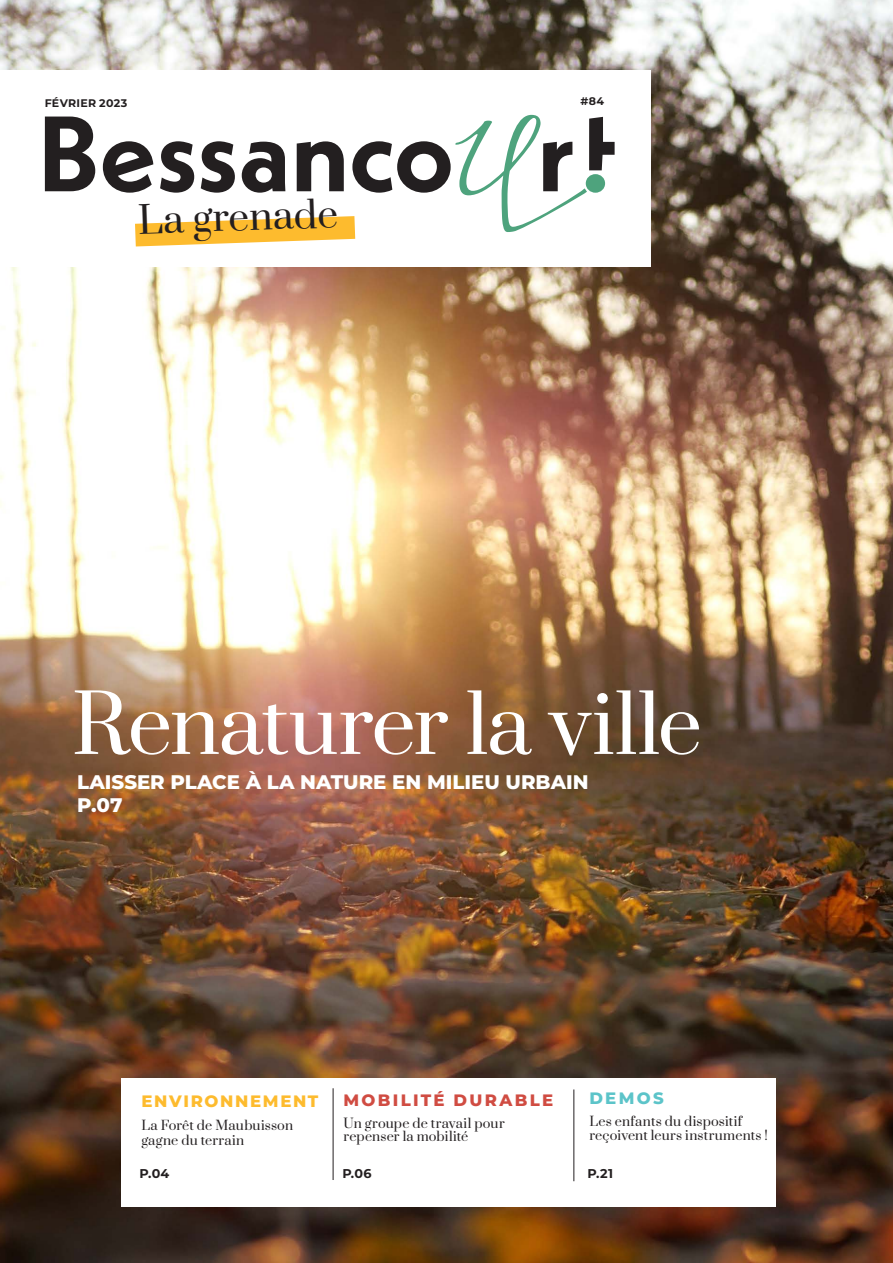
<style>
.page{position:relative;width:893px;height:1263px;background:#fff}
.page>*{position:absolute;margin:0;border:0;box-sizing:border-box;transform-origin:0 0}
.t1{font:79.35px "Prata";letter-spacing:-.025em;color:#fff}
.t2{font:36.9px "Prata";color:#231f20}
.t3{font:800 19.65px "Montserrat";color:#fff}
.t4{font:800 16.5px "Montserrat";letter-spacing:.14em;color:#d04c42}
.t5{font:800 16.5px "Montserrat";letter-spacing:.1em;color:#fdbb2e}
.t6{font:800 16.5px "Montserrat";letter-spacing:.14em;color:#5cc4c9}
.t7{font:12.75px/13.5px "Prata";letter-spacing:.01em;color:#231f20}
.t8{font:700 12.75px "Montserrat";color:#231f20}
.t9{font:700 11.1px "Montserrat";letter-spacing:.025em;color:#231f20}
</style>
<div class="page">
<img style="left:0;top:0;width:893px;height:1263px">
<div style="left:0;top:71px;width:650px;height:196px;background:#fff"></div>
<div style="left:122px;top:1077px;width:654px;height:129px;background:#fff"></div>
<hr style="left:333px;top:1088px;width:1px;height:92px;background:#231f20">
<hr style="left:574px;top:1089px;width:1px;height:92px;background:#231f20">
<svg style="left:45px;top:115px;width:570px;height:131px"></svg>
<p class="t9" style="left:45px;top:95px;width:84px">FÉVRIER 2023</p>
<p class="t9" style="left:581px;top:93px;width:25px">#84</p>
<p class="t2" style="left:137px;top:190px;width:202px;rotate:-2deg">La grenade</p>
<p class="t1" style="left:72px;top:659px;width:632px">Renaturer la ville</p>
<p class="t3" style="left:77px;top:767px;width:513px">LAISSER PLACE À LA NATURE EN MILIEU URBAIN</p>
<p class="t3" style="left:77px;top:791px;width:47px">P.07</p>
<p class="t5" style="left:141px;top:1089px;width:179px">ENVIRONNEMENT</p>
<p class="t7" style="left:141px;top:1117px;width:153px;line-height:15px">La Forêt de Maubuisson gagne du terrain</p>
<p class="t4" style="left:344px;top:1088px;width:211px">MOBILITÉ DURABLE</p>
<p class="t7" style="left:344px;top:1116px;width:163px">Un groupe de travail pour repenser la mobilité</p>
<p class="t6" style="left:589px;top:1086px;width:76px">DEMOS</p>
<p class="t7" style="left:589px;top:1114px;width:180px">Les enfants du dispositif reçoivent leurs instruments !</p>
<p class="t8" style="left:140px;top:1164px;width:31px">P.04</p>
<p class="t8" style="left:342px;top:1164px;width:31px">P.06</p>
<p class="t8" style="left:588px;top:1164px;width:27px">P.21</p>
</div>
